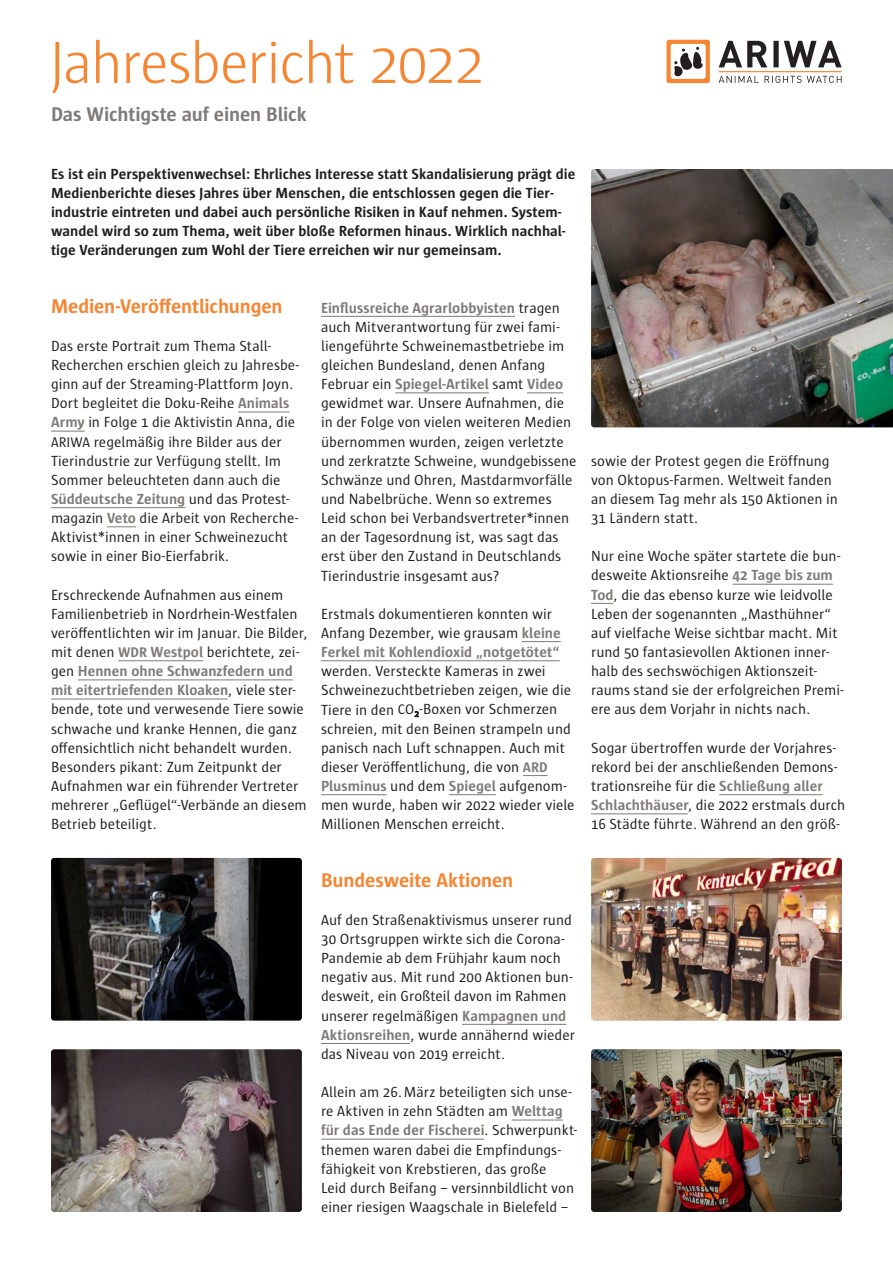
<style>
.page{position:relative;width:893px;height:1263px;background:#fff}
.page>*{position:absolute;margin:0;border:0;box-sizing:border-box;transform-origin:0 0}
.t1{font:300 60.75px "Sun";letter-spacing:-.03em;color:#f58634}
.t2{font:700 20.25px "Sun";letter-spacing:-.005em;color:#f58634}
.t3{font:700 20.25px "Sun";letter-spacing:-.005em;color:#807b79}
.t4{font:15px/19.2px "Sun";color:#231f20}
.t5{font:700 15px/19.2px "Sun";color:#231f20}
.s1{font-weight:700;color:#807b78}
.s2{font-size:14.25px}
.s3{font-weight:700;font-size:14.25px;color:#807b78}
</style>
<div class="page">
<hr style="left:321px;top:316px;width:194px;height:1px;background:#807b78">
<hr style="left:395px;top:392px;width:94px;height:1px;background:#807b78">
<hr style="left:527px;top:392px;width:36px;height:1px;background:#807b78">
<hr style="left:522px;top:641px;width:39px;height:1px;background:#807b78">
<hr style="left:321px;top:660px;width:239px;height:1px;background:#807b78">
<svg style="left:523px;top:775px;width:25px;height:1px"></svg>
<hr style="left:321px;top:794px;width:66px;height:1px;background:#807b78">
<hr style="left:449px;top:794px;width:47px;height:1px;background:#807b78">
<hr style="left:462px;top:1024px;width:104px;height:1px;background:#807b78">
<hr style="left:321px;top:1043px;width:89px;height:1px;background:#807b78">
<hr style="left:512px;top:1120px;width:51px;height:1px;background:#807b78">
<hr style="left:321px;top:1139px;width:163px;height:1px;background:#807b78">
<hr style="left:732px;top:584px;width:101px;height:1px;background:#807b78">
<svg style="left:591px;top:603px;width:22px;height:1px"></svg>
<hr style="left:719px;top:794px;width:104px;height:1px;background:#807b78">
<hr style="left:591px;top:813px;width:97px;height:1px;background:#807b78">
<div style="left:666px;top:40px;width:44px;height:43px;background:#f58634;border-radius:2px"></div>
<div style="left:671px;top:44px;width:35px;height:35px;background:#fff;border-radius:2px"></div>
<svg style="left:674px;top:47px;width:29px;height:30px"></svg>
<svg style="left:719px;top:41px;width:123px;height:26px"></svg>
<svg style="left:719px;top:76px;width:122px;height:7px"></svg>
<hr style="left:718px;top:71px;width:124px;height:1px;background:#f58634">
<hr style="left:238px;top:412px;width:52px;height:1px;background:#807b78">
<hr style="left:51px;top:431px;width:34px;height:1px;background:#807b78">
<hr style="left:51px;top:507px;width:134px;height:1px;background:#807b78">
<svg style="left:107px;top:526px;width:29px;height:1px"></svg>
<hr style="left:118px;top:660px;width:85px;height:1px;background:#807b78">
<hr style="left:78px;top:679px;width:215px;height:1px;background:#807b78">
<hr style="left:51px;top:699px;width:177px;height:1px;background:#807b78">
<img style="left:51px;top:858px;width:251px;height:162px">
<img style="left:591px;top:169px;width:302px;height:258px">
<img style="left:591px;top:858px;width:251px;height:162px">
<img style="left:51px;top:1049px;width:251px;height:163px">
<img style="left:591px;top:1049px;width:251px;height:163px">
<h1 class="t1" style="left:49px;top:29px;width:437px">Jahresbericht 2022</h1>
<h2 class="t3" style="left:51px;top:103px;width:257px">Das Wichtigste auf einen Blick</h2>
<p class="t5" style="left:51px;top:164px;width:526px">Es ist ein Perspektivenwechsel: Ehrliches Interesse statt Skandalisierung prägt die Medienberichte dieses Jahres über Menschen, die entschlossen gegen die Tier&shy;industrie eintreten und dabei auch persönliche Risiken in Kauf nehmen. System&shy;wandel wird so zum Thema, weit über bloße Reformen hinaus. Wirklich nachhal&shy;tige Veränderungen zum Wohl der Tiere erreichen wir nur gemeinsam.</p>
<h2 class="t2" style="left:51px;top:295px;width:233px">Medien-Veröffentlichungen</h2>
<p class="t4" style="left:51px;top:336px;width:249px">Das erste Portrait zum Thema Stall-Recherchen erschien gleich zu Jahresbe&shy;ginn auf der Streaming-Plattform Joyn.<br>Dort begleitet die Doku-Reihe <span class="s1">Animals Army</span> in Folge 1 die Aktivistin Anna, die <span class="s2">ARIWA</span> regelmäßig ihre Bilder aus der Tierindustrie zur Verfügung stellt. Im Sommer beleuchteten dann auch die <span class="s1">Süddeutsche Zeitung</span> und das Protest&shy;magazin <span class="s1">Veto</span> die Arbeit von Recherche-Aktivist*innen in einer Schweinezucht sowie in einer Bio-Eierfabrik.</p>
<p class="t4" style="left:51px;top:585px;width:258px">Erschreckende Aufnahmen aus einem Familienbetrieb in Nordrhein-Westfalen veröffentlichten wir im Januar. Die Bilder, mit denen <span class="s3">WDR</span> <span class="s1">Westpol</span> berichtete, zei&shy;gen <span class="s1">Hennen ohne Schwanzfedern und mit eitertriefenden Kloaken</span>, viele ster&shy;bende, tote und verwesende Tiere sowie schwache und kranke Hennen, die ganz offensichtlich nicht behandelt wurden.<br>Besonders pikant: Zum Zeitpunkt der Aufnahmen war ein führender Vertreter mehrerer „Geflügel“-Verbände an diesem Betrieb beteiligt.</p>
<p class="t4" style="left:321px;top:298px;width:257px"><span class="s1">Einflussreiche Agrarlobbyisten</span> tragen auch Mitverantwortung für zwei fami&shy;liengeführte Schweinemastbetriebe im gleichen Bundesland, denen Anfang Februar ein <span class="s1">Spiegel-Artikel</span> samt <span class="s1">Video </span>gewidmet war. Unsere Aufnahmen, die in der Folge von vielen weiteren Medien übernommen wurden, zeigen verletzte und zerkratzte Schweine, wundgebissene Schwänze und Ohren, Mastdarmvorfälle und Nabelbrüche. Wenn so extremes Leid schon bei Verbandsvertreter*innen an der Tagesordnung ist, was sagt das erst über den Zustand in Deutschlands Tierindustrie insgesamt aus?</p>
<p class="t4" style="left:321px;top:604px;width:241px">Erstmals dokumentieren konnten wir<br>Anfang Dezember, wie grausam <span class="s1">kleine<br>Ferkel mit Kohlendioxid „notgetötet“</span></p>
<p class="t4" style="left:321px;top:662px;width:255px">werden. Versteckte Kameras in zwei Schweinezuchtbetrieben zeigen, wie die Tiere in den <span class="s2">CO</span><sub>2</sub>-Boxen vor Schmerzen schreien, mit den Beinen strampeln und panisch nach Luft schnappen. Auch mit dieser Veröffentlichung, die von <span class="s3">ARD </span><span class="s1">Plusminus</span> und dem <span class="s1">Spiegel</span> aufgenom&shy;men wurde, haben wir 2022 wieder viele Millionen Menschen erreicht.</p>
<p class="t4" style="left:591px;top:451px;width:248px">sowie der Protest gegen die Eröffnung von Oktopus-Farmen. Weltweit fanden an diesem Tag mehr als 150 Aktionen in<br>31 Ländern statt.</p>
<p class="t4" style="left:591px;top:547px;width:254px">Nur eine Woche später startete die bun&shy;desweite Aktionsreihe <span class="s1">42 Tage bis zum Tod</span>, die das ebenso kurze wie leidvolle Leben der sogenannten „Masthühner“ auf vielfache Weise sichtbar macht. Mit rund 50 fantasievollen Aktionen inner&shy;halb des sechswöchigen Aktionszeit&shy;raums stand sie der erfolgreichen Premi&shy;ere aus dem Vorjahr in nichts nach.</p>
<p class="t4" style="left:591px;top:738px;width:256px">Sogar übertroffen wurde der Vorjahres&shy;rekord bei der anschließenden Demons&shy;trationsreihe für die <span class="s1">Schließung aller Schlachthäuser</span>, die 2022 erstmals durch 16 Städte führte. Während an den größ-</p>
<h2 class="t2" style="left:321px;top:869px;width:194px">Bundesweite Aktionen</h2>
<p class="t4" style="left:321px;top:910px;width:255px">Auf den Straßenaktivismus unserer rund 30 Ortsgruppen wirkte sich die Corona-Pandemie ab dem Frühjahr kaum noch negativ aus. Mit rund 200 Aktionen bun&shy;desweit, ein Großteil davon im Rahmen unserer regelmäßigen <span class="s1">Kampagnen und Aktionsreihen</span>, wurde annähernd wieder das Niveau von 2019 erreicht.</p>
<p class="t4" style="left:321px;top:1082px;width:258px">Allein am 26.März beteiligten sich unse&shy;re Aktiven in zehn Städten am <span class="s1">Welttag für das Ende der Fischerei</span>. Schwerpunkt&shy;themen waren dabei die Empfindungs&shy;fähigkeit von Krebstieren, das große<br>Leid durch Beifang – versinnbildlicht von einer riesigen Waagschale in Bielefeld –</p>
</div>
